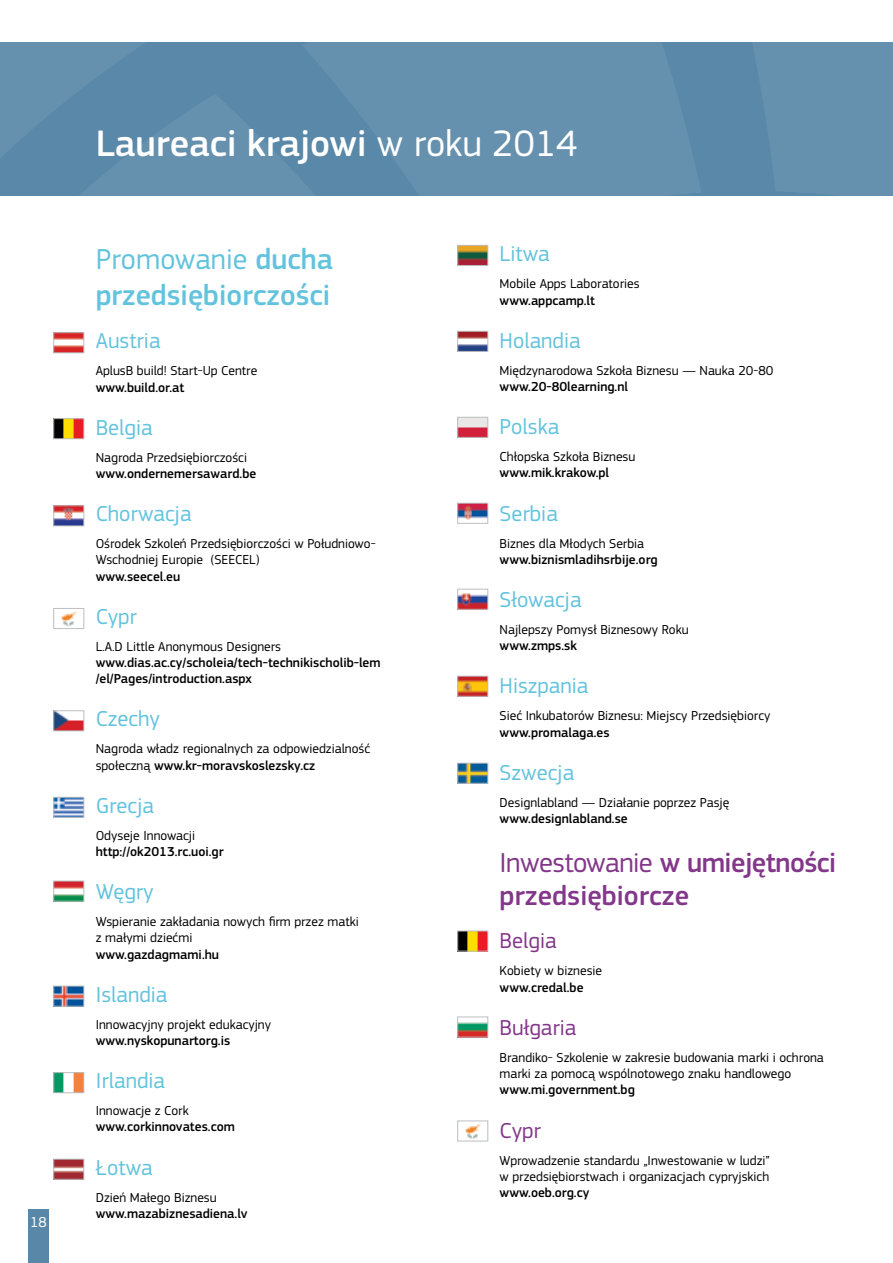
<style>
.page{position:relative;width:893px;height:1263px;background:#fff}
.page>*{position:absolute;margin:0;border:0;box-sizing:border-box;transform-origin:0 0}
.t1{font:500 38.25px "PF Square Sans Pro";color:#fff}
.t2{font:500 30px/36px "PF Square Sans Pro";color:#63c3dd}
.t3{font:500 28.5px/33px "PF Square Sans Pro";color:#83378a}
.t4{font:22.5px "PF Square Sans Pro";color:#63c3dd}
.t5{font:22.5px "PF Square Sans Pro";color:#83378a}
.t6{font:15px "PF Square Sans Pro";color:#fff}
.t7{font:13.5px/16.2px "PF Square Sans Pro";color:#000}
.t8{font:500 13.5px/16.2px "PF Square Sans Pro";color:#000}
.s1{font-weight:400}
.s2{font-weight:500}
</style>
<div class="page">
<div style="left:0;top:43px;width:893px;height:153px;background:#5988a8"></div>
<svg style="left:753px;top:43px;width:140px;height:153px"></svg>
<svg style="left:389px;top:43px;width:312px;height:153px"></svg>
<svg style="left:0;top:43px;width:389px;height:153px"></svg>
<img style="left:56px;top:334px;width:26px;height:17px">
<div style="left:54px;top:332px;width:30px;height:21px;border:1px solid #bcbec0"></div>
<img style="left:459px;top:247px;width:27px;height:17px">
<div style="left:457px;top:245px;width:31px;height:21px;border:1px solid #bcbec0"></div>
<img style="left:459px;top:333px;width:27px;height:17px">
<div style="left:457px;top:331px;width:31px;height:21px;border:1px solid #bcbec0"></div>
<img style="left:459px;top:419px;width:27px;height:17px">
<div style="left:457px;top:417px;width:31px;height:21px;border:1px solid #bcbec0"></div>
<img style="left:459px;top:505px;width:27px;height:15px">
<div style="left:457px;top:503px;width:31px;height:20px;border:1px solid #bcbec0"></div>
<img style="left:459px;top:593px;width:27px;height:14px">
<div style="left:457px;top:589px;width:31px;height:20px;border:1px solid #bcbec0"></div>
<img style="left:459px;top:678px;width:27px;height:16px">
<div style="left:457px;top:676px;width:31px;height:20px;border:1px solid #bcbec0"></div>
<img style="left:459px;top:765px;width:27px;height:16px">
<div style="left:457px;top:763px;width:31px;height:20px;border:1px solid #bcbec0"></div>
<img style="left:459px;top:933px;width:27px;height:16px">
<div style="left:457px;top:931px;width:31px;height:20px;border:1px solid #bcbec0"></div>
<img style="left:465px;top:1123px;width:16px;height:16px">
<div style="left:457px;top:1121px;width:31px;height:20px;border:1px solid #bcbec0"></div>
<img style="left:459px;top:1022px;width:27px;height:13px">
<div style="left:457px;top:1017px;width:31px;height:20px;border:1px solid #bcbec0"></div>
<img style="left:56px;top:1161px;width:26px;height:16px">
<div style="left:54px;top:1159px;width:30px;height:20px;border:1px solid #bcbec0"></div>
<img style="left:61px;top:611px;width:16px;height:15px">
<div style="left:54px;top:608px;width:30px;height:21px;border:1px solid #bcbec0"></div>
<img style="left:56px;top:420px;width:26px;height:17px">
<div style="left:54px;top:418px;width:30px;height:21px;border:1px solid #bcbec0"></div>
<img style="left:56px;top:712px;width:26px;height:17px">
<div style="left:54px;top:710px;width:30px;height:21px;border:1px solid #bcbec0"></div>
<img style="left:56px;top:508px;width:26px;height:16px">
<div style="left:54px;top:506px;width:30px;height:20px;border:1px solid #bcbec0"></div>
<img style="left:56px;top:799px;width:26px;height:17px">
<div style="left:54px;top:797px;width:30px;height:21px;border:1px solid #bcbec0"></div>
<img style="left:56px;top:883px;width:26px;height:16px">
<div style="left:54px;top:881px;width:30px;height:20px;border:1px solid #bcbec0"></div>
<img style="left:56px;top:988px;width:26px;height:16px">
<div style="left:54px;top:986px;width:30px;height:20px;border:1px solid #bcbec0"></div>
<img style="left:56px;top:1074px;width:26px;height:17px">
<div style="left:54px;top:1072px;width:30px;height:21px;border:1px solid #bcbec0"></div>
<div style="left:29px;top:1209px;width:20px;height:54px;background:#5987a8"></div>
<p class="t6" style="left:30px;top:1213px;width:18px">18</p>
<h1 class="t1" style="left:96px;top:121px;width:483px">Laureaci krajowi <span class="s1">w roku 2014</span></h1>
<h2 class="t2" style="left:96px;top:242px;width:239px"><span class="s1">Promowanie</span> ducha przedsiębiorczości</h2>
<h3 class="t4" style="left:96px;top:328px;width:66px">Austria</h3>
<p class="t7" style="left:96px;top:363px;width:163px">AplusB build! Start-Up Centre</p>
<p class="t8" style="left:96px;top:379px;width:90px">www.build.or.at</p>
<h3 class="t4" style="left:96px;top:414px;width:58px">Belgia</h3>
<p class="t7" style="left:96px;top:449px;width:153px">Nagroda Przedsiębiorczości</p>
<p class="t8" style="left:96px;top:466px;width:162px">www.ondernemersaward.be</p>
<h3 class="t4" style="left:96px;top:501px;width:97px">Chorwacja</h3>
<p class="t7" style="left:96px;top:536px;width:281px">Ośrodek Szkoleń Przedsiębiorczości w Południowo-<br>Wschodniej Europie (SEECEL)</p>
<p class="t8" style="left:96px;top:568px;width:86px">www.seecel.eu</p>
<h3 class="t4" style="left:96px;top:603px;width:43px">Cypr</h3>
<p class="t7" style="left:96px;top:638px;width:187px">L.A.D Little Anonymous Designers</p>
<p class="t8" style="left:96px;top:655px;width:286px">www.dias.ac.cy/scholeia/tech-technikischolib-lem /el/Pages/introduction.aspx</p>
<h3 class="t4" style="left:96px;top:706px;width:66px">Czechy</h3>
<p class="t7" style="left:96px;top:741px;width:276px">Nagroda władz regionalnych za odpowiedzialność społeczną <span class="s2">www.kr-moravskoslezsky.cz</span></p>
<h3 class="t4" style="left:96px;top:792px;width:60px">Grecja</h3>
<p class="t7" style="left:96px;top:827px;width:101px">Odyseje Innowacji</p>
<p class="t8" style="left:96px;top:844px;width:129px">http://ok2013.rc.uoi.gr</p>
<h3 class="t4" style="left:96px;top:879px;width:60px">Węgry</h3>
<p class="t7" style="left:96px;top:914px;width:265px">Wspieranie zakładania nowych firm przez matki z małymi dziećmi</p>
<p class="t8" style="left:96px;top:946px;width:125px">www.gazdagmami.hu</p>
<h3 class="t4" style="left:96px;top:981px;width:73px">Islandia</h3>
<p class="t7" style="left:96px;top:1016px;width:177px">Innowacyjny projekt edukacyjny</p>
<p class="t8" style="left:96px;top:1033px;width:136px">www.nyskopunartorg.is</p>
<h3 class="t4" style="left:96px;top:1068px;width:71px">Irlandia</h3>
<p class="t7" style="left:96px;top:1103px;width:95px">Innowacje z Cork</p>
<p class="t8" style="left:96px;top:1119px;width:141px">www.corkinnovates.com</p>
<h3 class="t4" style="left:96px;top:1154px;width:59px">Łotwa</h3>
<p class="t7" style="left:96px;top:1189px;width:123px">Dzień Małego Biznesu</p>
<p class="t8" style="left:96px;top:1205px;width:153px">www.mazabiznesadiena.lv</p>
<h3 class="t4" style="left:500px;top:241px;width:52px">Litwa</h3>
<p class="t7" style="left:500px;top:276px;width:142px">Mobile Apps Laboratories</p>
<p class="t8" style="left:500px;top:292px;width:97px">www.appcamp.lt</p>
<h3 class="t4" style="left:500px;top:327px;width:83px">Holandia</h3>
<p class="t7" style="left:500px;top:362px;width:275px">Międzynarodowa Szkoła Biznesu — Nauka 20-80</p>
<p class="t8" style="left:500px;top:379px;width:130px">www.20-80learning.nl</p>
<h3 class="t4" style="left:500px;top:414px;width:61px">Polska</h3>
<p class="t7" style="left:500px;top:449px;width:137px">Chłopska Szkoła Biznesu</p>
<p class="t8" style="left:500px;top:465px;width:111px">www.mik.krakow.pl</p>
<h3 class="t4" style="left:500px;top:500px;width:60px">Serbia</h3>
<p class="t7" style="left:500px;top:535px;width:146px">Biznes dla Młodych Serbia</p>
<p class="t8" style="left:500px;top:551px;width:160px">www.biznismladihsrbije.org</p>
<h3 class="t4" style="left:500px;top:586px;width:83px">Słowacja</h3>
<p class="t7" style="left:500px;top:621px;width:190px">Najlepszy Pomysł Biznesowy Roku</p>
<p class="t8" style="left:500px;top:638px;width:79px">www.zmps.sk</p>
<h3 class="t4" style="left:500px;top:673px;width:90px">Hiszpania</h3>
<p class="t7" style="left:500px;top:708px;width:272px">Sieć Inkubatorów Biznesu: Miejscy Przedsiębiorcy</p>
<p class="t8" style="left:500px;top:724px;width:111px">www.promalaga.es</p>
<h3 class="t4" style="left:500px;top:759px;width:76px">Szwecja</h3>
<p class="t7" style="left:500px;top:794px;width:231px">Designlabland — Działanie poprzez Pasję</p>
<p class="t8" style="left:500px;top:811px;width:130px">www.designlabland.se</p>
<h3 class="t3" style="left:500px;top:847px;width:338px"><span class="s1">Inwestowanie</span> w umiejętności przedsiębiorcze</h3>
<h3 class="t5" style="left:500px;top:928px;width:58px">Belgia</h3>
<p class="t7" style="left:500px;top:963px;width:104px">Kobiety w biznesie</p>
<p class="t8" style="left:500px;top:979px;width:85px">www.credal.be</p>
<h3 class="t5" style="left:500px;top:1014px;width:78px">Bułgaria</h3>
<p class="t7" style="left:500px;top:1049px;width:326px">Brandiko- Szkolenie w zakresie budowania marki i ochrona marki za pomocą wspólnotowego znaku handlowego</p>
<p class="t8" style="left:500px;top:1082px;width:137px">www.mi.government.bg</p>
<h3 class="t5" style="left:500px;top:1117px;width:43px">Cypr</h3>
<p class="t7" style="left:500px;top:1152px;width:272px">Wprowadzenie standardu „Inwestowanie w ludzi” w przedsiębiorstwach i organizacjach cypryjskich</p>
<p class="t8" style="left:500px;top:1184px;width:91px">www.oeb.org.cy</p>
</div>
